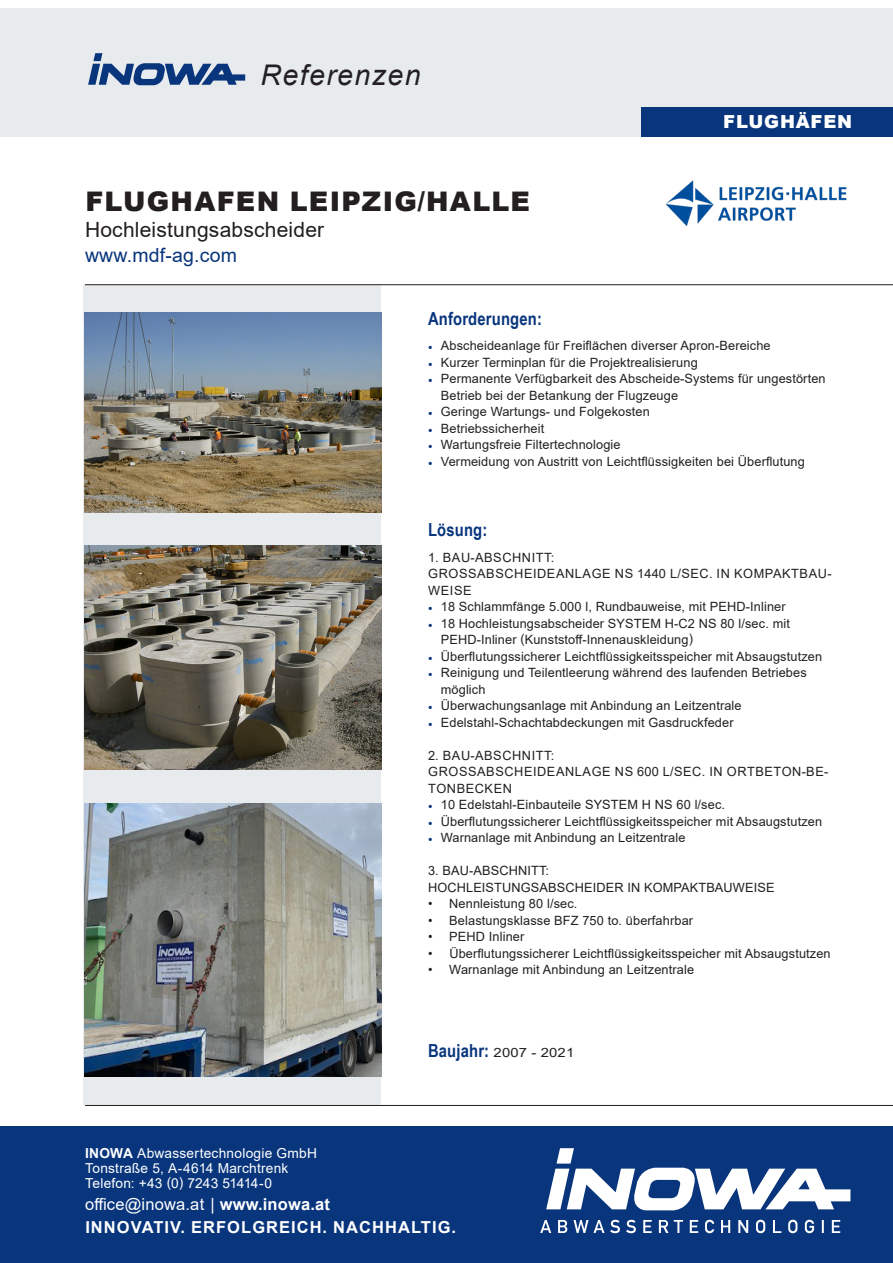
<style>
.page{position:relative;width:893px;height:1263px;background:#fff}
.page>*{position:absolute;margin:0;border:0;box-sizing:border-box;transform-origin:0 0}
.t1{font:italic 28.5px "Arial";letter-spacing:.05em;color:#231f20}
.t2{font:900 27px "Arial";letter-spacing:.04em;color:#231f20}
.t3{font:21px "Arial";letter-spacing:.01em;color:#231f20}
.t4{font:19.5px "Arial";letter-spacing:.01em;color:#08357c}
.t5{font:700 18px "Arial Narrow";letter-spacing:.01em;color:#08357c}
.t6{font:900 18px "Arial";letter-spacing:.045em;color:#fff}
.t7{font:700 16.5px "Arial";letter-spacing:.065em;color:#fff}
.t8{font:16.5px "Arial";letter-spacing:.01em;color:#fff}
.t9{font:13.65px "Arial";letter-spacing:.015em;color:#fff}
.t10{font:12.75px/16.5px "Arial";letter-spacing:.01em;color:#231f20}
.t11{font:12.75px/16.5px "Arial";letter-spacing:.045em;color:#231f20}
.t12{font:12.75px "Arial";letter-spacing:.01em;color:#231f20;scale:1.16 1}
.s1{color:#08357c}
.s2{font-family:"Arial Narrow";font-weight:700;font-size:18px;color:#08357c}
.s3{font-weight:700}
</style>
<div class="page">
<div style="left:84px;top:284px;width:297px;height:820px;background:#e7ebed"></div>
<div style="left:0;top:1127px;width:893px;height:136px;background:#08357c"></div>
<svg style="left:546px;top:1148px;width:304px;height:62px"></svg>
<svg style="left:659px;top:1220px;width:9px;height:13px"></svg>
<svg style="left:832px;top:1220px;width:8px;height:13px"></svg>
<svg style="left:690px;top:1220px;width:8px;height:13px"></svg>
<svg style="left:822px;top:1220px;width:2px;height:13px"></svg>
<svg style="left:773px;top:1220px;width:8px;height:13px"></svg>
<svg style="left:738px;top:1220px;width:10px;height:13px"></svg>
<svg style="left:721px;top:1220px;width:9px;height:13px"></svg>
<svg style="left:674px;top:1220px;width:9px;height:13px"></svg>
<svg style="left:643px;top:1220px;width:9px;height:13px"></svg>
<svg style="left:558px;top:1220px;width:62px;height:13px"></svg>
<svg style="left:540px;top:1220px;width:11px;height:13px"></svg>
<svg style="left:756px;top:1220px;width:9px;height:13px"></svg>
<svg style="left:705px;top:1220px;width:9px;height:13px"></svg>
<svg style="left:788px;top:1220px;width:9px;height:13px"></svg>
<svg style="left:805px;top:1220px;width:9px;height:13px"></svg>
<svg style="left:626px;top:1220px;width:10px;height:13px"></svg>
<div style="left:0;top:9px;width:893px;height:128px;background:#e7ebed"></div>
<hr style="left:85px;top:284px;width:808px;height:1px;background:#231f20">
<hr style="left:85px;top:1105px;width:808px;height:1px;background:#231f20">
<div style="left:641px;top:107px;width:252px;height:30px;background:#08357c"></div>
<img style="left:85px;top:313px;width:296px;height:199px">
<svg style="left:88px;top:53px;width:157px;height:32px"></svg>
<img style="left:85px;top:545px;width:296px;height:224px">
<img style="left:665px;top:180px;width:182px;height:46px">
<img style="left:85px;top:803px;width:297px;height:274px">
<p class="t1" style="left:260px;top:56px;width:162px">Referenzen</p>
<p class="t2" style="left:86px;top:182px;width:446px">FLUGHAFEN LEIPZIG/HALLE</p>
<p class="t3" style="left:85px;top:215px;width:241px">Hochleistungsabscheider</p>
<p class="t4" style="left:85px;top:242px;width:154px">www.mdf-ag.com</p>
<p class="t6" style="left:723px;top:109px;width:131px">FLUGHÄFEN</p>
<p class="t5" style="left:428px;top:305px;width:115px">Anforderungen:</p>
<p class="t10" style="left:428px;top:337px;width:344px"><span class="s1">•</span> Abscheideanlage für Freiflächen diverser Apron-Bereiche</p>
<p class="t10" style="left:428px;top:354px;width:271px"><span class="s1">•</span> Kurzer Terminplan für die Projektrealisierung</p>
<p class="t10" style="left:428px;top:370px;width:399px"><span class="s1">•</span> Permanente Verfügbarkeit des Abscheide-Systems für ungestörten</p>
<p class="t10" style="left:441px;top:387px;width:239px">Betrieb bei der Betankung der Flugzeuge</p>
<p class="t10" style="left:428px;top:403px;width:223px"><span class="s1">•</span> Geringe Wartungs- und Folgekosten</p>
<p class="t10" style="left:428px;top:420px;width:118px"><span class="s1">•</span> Betriebssicherheit</p>
<p class="t10" style="left:428px;top:436px;width:194px"><span class="s1">•</span> Wartungsfreie Filtertechnologie</p>
<p class="t10" style="left:428px;top:453px;width:378px"><span class="s1">•</span> Vermeidung von Austritt von Leichtflüssigkeiten bei Überflutung</p>
<p class="t5" style="left:428px;top:516px;width:61px">Lösung:</p>
<p class="t11" style="left:428px;top:549px;width:128px">1. BAU-ABSCHNITT:</p>
<p class="t11" style="left:428px;top:565px;width:405px">GROSSABSCHEIDEANLAGE NS 1440 L/SEC. IN KOMPAKTBAU-<br>WEISE</p>
<p class="t10" style="left:428px;top:598px;width:359px"><span class="s1">•</span> 18 Schlammfänge 5.000 l, Rundbauweise, mit PEHD-Inliner</p>
<p class="t10" style="left:441px;top:615px;width:351px;text-indent:-13px"><span class="s1">•</span> 18 Hochleistungsabscheider SYSTEM H-C2 NS 80 l/sec. mit<br>PEHD-Inliner (Kunststoff-Innenauskleidung)</p>
<p class="t10" style="left:428px;top:648px;width:396px"><span class="s1">•</span> Überflutungssicherer Leichtflüssigkeitsspeicher mit Absaugstutzen</p>
<p class="t10" style="left:441px;top:664px;width:367px;text-indent:-13px"><span class="s1">•</span> Reinigung und Teilentleerung während des laufenden Betriebes möglich</p>
<p class="t10" style="left:428px;top:697px;width:315px"><span class="s1">•</span> Überwachungsanlage mit Anbindung an Leitzentrale</p>
<p class="t10" style="left:428px;top:714px;width:307px"><span class="s1">•</span> Edelstahl-Schachtabdeckungen mit Gasdruckfeder</p>
<p class="t11" style="left:428px;top:747px;width:128px">2. BAU-ABSCHNITT:</p>
<p class="t11" style="left:428px;top:763px;width:402px">GROSSABSCHEIDEANLAGE NS 600 L/SEC. IN ORTBETON-BE-<br>TONBECKEN</p>
<p class="t10" style="left:428px;top:796px;width:298px"><span class="s1">•</span> 10 Edelstahl-Einbauteile SYSTEM H NS 60 l/sec.</p>
<p class="t10" style="left:428px;top:813px;width:396px"><span class="s1">•</span> Überflutungssicherer Leichtflüssigkeitsspeicher mit Absaugstutzen</p>
<p class="t10" style="left:428px;top:829px;width:259px"><span class="s1">•</span> Warnanlage mit Anbindung an Leitzentrale</p>
<p class="t10" style="left:428px;top:862px;width:123px">3. BAU-ABSCHNITT:</p>
<p class="t10" style="left:428px;top:879px;width:348px">HOCHLEISTUNGSABSCHEIDER IN KOMPAKTBAUWEISE</p>
<p class="t10" style="left:428px;top:895px;width:151px">• Nennleistung 80 l/sec.</p>
<p class="t10" style="left:428px;top:912px;width:267px">• Belastungsklasse BFZ 750 to. überfahrbar</p>
<p class="t10" style="left:428px;top:928px;width:98px">• PEHD Inliner</p>
<p class="t10" style="left:428px;top:945px;width:404px">• Überflutungssicherer Leichtflüssigkeitsspeicher mit Absaugstutzen</p>
<p class="t10" style="left:428px;top:961px;width:267px">• Warnanlage mit Anbindung an Leitzentrale</p>
<p class="t12" style="left:428px;top:1043px;width:128px"><span class="s2">Baujahr:</span> 2007 - 2021</p>
<p class="t9" style="left:85px;top:1144px;width:233px"><span class="s3">INOWA</span> Abwassertechnologie GmbH</p>
<p class="t9" style="left:85px;top:1159px;width:205px">Tonstraße 5, A-4614 Marchtrenk</p>
<p class="t9" style="left:85px;top:1174px;width:189px">Telefon: +43 (0) 7243 51414-0</p>
<p class="t8" style="left:85px;top:1192px;width:246px">office@inowa.at | <span class="s3">www.inowa.at</span></p>
<p class="t7" style="left:85px;top:1215px;width:372px">INNOVATIV. ERFOLGREICH. NACHHALTIG.</p>
</div>
